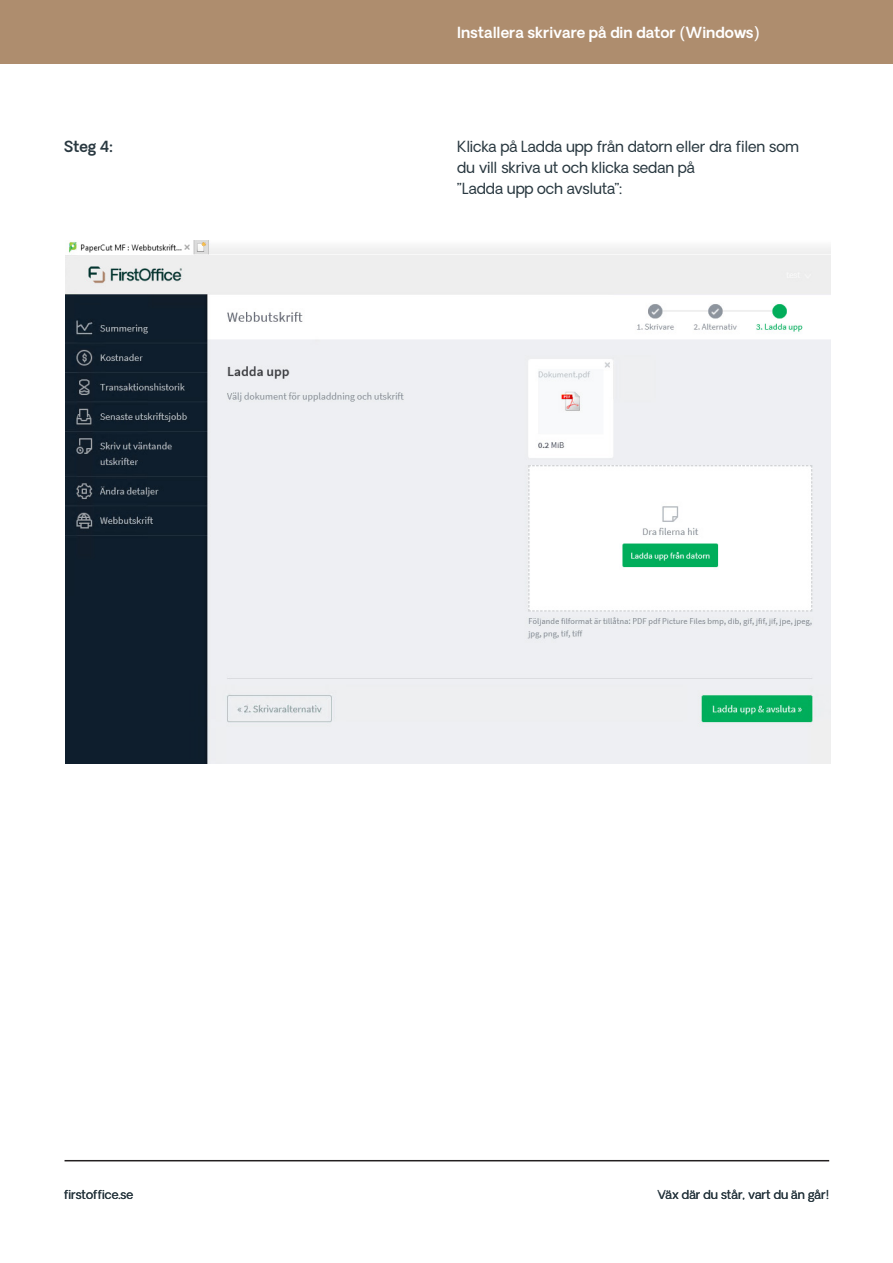
<style>
.page{position:relative;width:893px;height:1263px;background:#fff}
.page>*{position:absolute;margin:0;border:0;box-sizing:border-box;transform-origin:0 0}
.t1{font:15px/21px "Oakes Grotesk";letter-spacing:-.01em;color:#293840}
.t2{font:600 15px "Oakes Grotesk";color:#fff}
.t3{font:600 15px "Oakes Grotesk";color:#293840}
.t4{font:12.15px "Oakes Grotesk";color:#293840}
</style>
<div class="page">
<div style="left:0;top:0;width:893px;height:64px;background:#ae8d6e"></div>
<img style="left:65px;top:240px;width:765px;height:524px">
<hr style="left:65px;top:1160px;width:764px;height:1px;background:#231f20">
<p class="t2" style="left:457px;top:22px;width:304px">Installera skrivare på din dator (Windows)</p>
<p class="t3" style="left:64px;top:137px;width:51px">Steg 4:</p>
<p class="t1" style="left:457px;top:137px;width:343px">Klicka på Ladda upp från datorn eller dra filen som du vill skriva ut och klicka sedan på<br>”Ladda upp och avsluta”:</p>
<p class="t4" style="left:658px;top:1187px;width:172px">väx där du står, vart du än går!</p>
<p class="t4" style="left:64px;top:1187px;width:71px">firstoffice.se</p>
<p class="t4" style="left:657px;top:1187px;width:10px">V</p>
</div>
